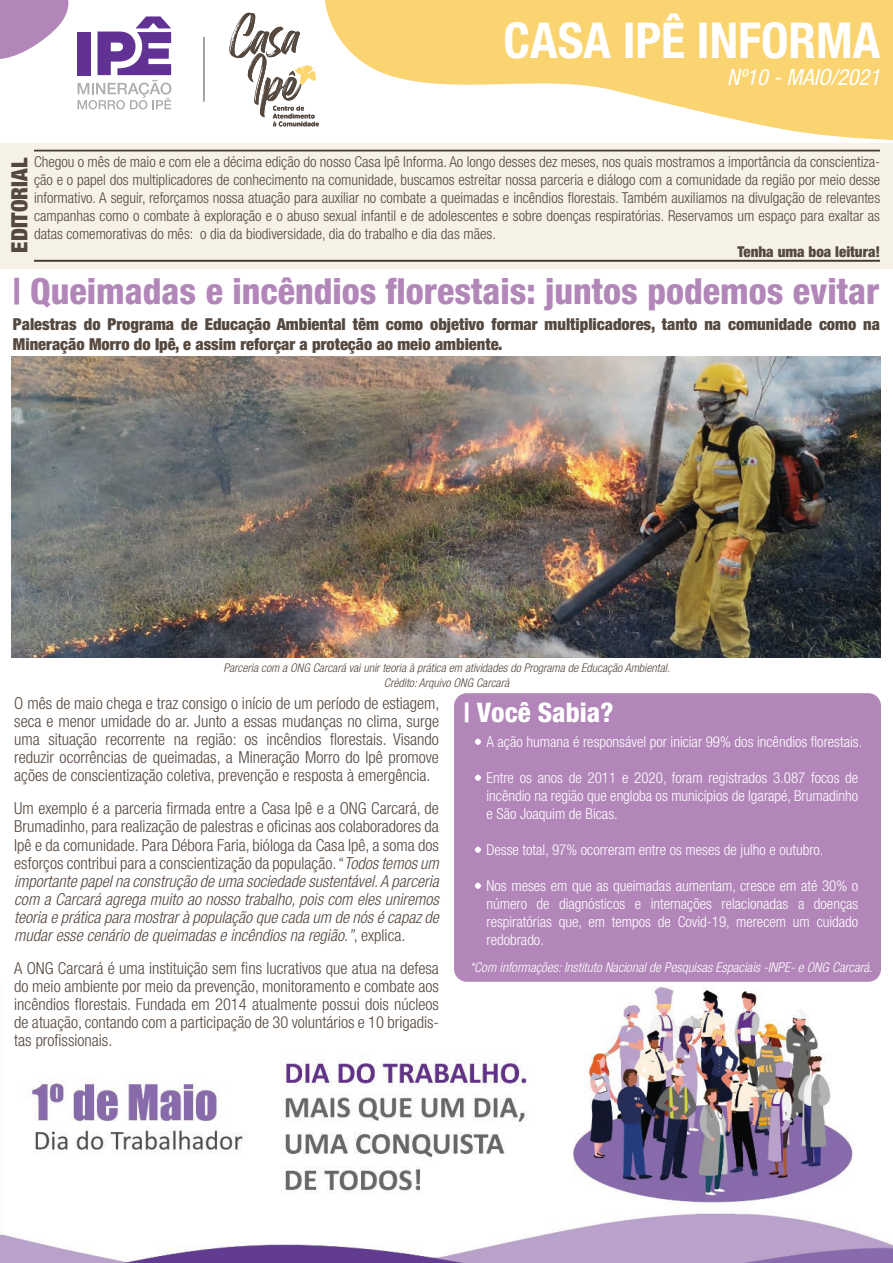
<style>
.page{position:relative;width:893px;height:1263px;background:#fff}
.page>*{position:absolute;margin:0;border:0;box-sizing:border-box;transform-origin:0 0}
.t1{font:700 condensed 49.5px "Helvetica Neue LT Std";color:#fff}
.t2{font:800 condensed 36px "Helvetica Neue LT Std";color:#b286b9}
.t3{font:800 condensed 27px "Helvetica Neue LT Std";color:#fff}
.t4{font:italic condensed 22.5px "Helvetica Neue LT Std";color:#fff}
.t5{font:900 condensed 22.5px "Helvetica Neue LT Std";color:#54483f}
.t6{font:300 condensed 16.5px/18px "Helvetica Neue LT Std";color:#55483f;text-align:justify}
.t7{font:italic 300 condensed 16.5px/18px "Helvetica Neue LT Std";color:#55483f;text-align:justify}
.t8{font:900 condensed 16.5px/19.8px "Helvetica Neue LT Std";color:#55483f}
.t9{font:300 condensed 15px/18px "Helvetica Neue LT Std";color:#55483f;text-align:justify}
.t10{font:300 condensed 15px/18px "Helvetica Neue LT Std";color:#fff;text-align:justify}
.t11{font:900 condensed 15px "Helvetica Neue LT Std";color:#55483f}
.t12{font:italic 300 condensed 13.5px "Helvetica Neue LT Std";color:#fff}
.t13{font:italic 300 condensed 12px/14.4px "Helvetica Neue LT Std";color:#55483f;text-align:center}
.s1{font-style:normal}
</style>
<div class="page">
<svg style="left:325px;top:0;width:568px;height:140px;fill:#fad470"></svg>
<svg style="left:0;top:0;width:69px;height:59px"></svg>
<hr style="left:204px;top:37px;width:1px;height:65px;background:#54483f">
<svg style="left:230px;top:13px;width:89px;height:113px"></svg>
<div style="left:0;top:143px;width:893px;height:125px;background:#f6f2e6"></div>
<svg style="left:34px;top:150px;width:846px;height:1px"></svg>
<svg style="left:34px;top:260px;width:846px;height:2px;background:#58504b"></svg>
<svg style="left:78px;top:16px;width:93px;height:94px"></svg>
<img style="left:0;top:987px;width:893px;height:276px">
<img style="left:12px;top:356px;width:868px;height:302px">
<div style="left:454px;top:693px;width:427px;height:289px;background:#b286b9;border-radius:13px"></div>
<svg style="left:475px;top:738px;width:6px;height:7px"></svg>
<svg style="left:475px;top:774px;width:6px;height:7px"></svg>
<svg style="left:475px;top:846px;width:6px;height:7px"></svg>
<svg style="left:475px;top:882px;width:6px;height:7px"></svg>
<h1 class="t1" style="left:504px;top:11px;width:378px">CASA IPÊ INFORMA</h1>
<h3 class="t4" style="left:727px;top:64px;width:154px">Nº10 - MAIO/2021</h3>
<h3 class="t5" style="left:6px;top:253px;width:96px;rotate:-90deg">EDITORIAL</h3>
<p class="t9" style="left:34px;top:152px;width:848px">Chegou o mês de maio e com ele a décima edição do nosso Casa Ipê Informa. Ao longo desses dez meses, nos quais mostramos a importância da conscientiza&shy;ção e o papel dos multiplicadores de conhecimento na comunidade, buscamos estreitar nossa parceria e diálogo com a comunidade da região por meio desse informativo. A seguir, reforçamos nossa atuação para auxiliar no combate a queimadas e incêndios florestais. Também auxiliamos na divulgação de relevantes campanhas como o combate à exploração e o abuso sexual infantil e de adolescentes e sobre doenças respiratórias. Reservamos um espaço para exaltar as datas comemorativas do mês: o dia da biodiversidade, dia do trabalho e dia das mães.</p>
<p class="t11" style="left:738px;top:242px;width:144px">Tenha uma boa leitura!</p>
<h2 class="t2" style="left:13px;top:269px;width:868px">| Queimadas e incêndios florestais: juntos podemos evitar</h2>
<p class="t8" style="left:13px;top:314px;width:869px">Palestras do Programa de Educação Ambiental têm como objetivo formar multiplicadores, tanto na comunidade como na<br>Mineração Morro do Ipê, e assim reforçar a proteção ao meio ambiente.</p>
<p class="t13" style="left:223px;top:661px;width:448px">Parceria com a ONG Carcará vai unir teoria à prática em atividades do Programa de Educação Ambiental.<br>Crédito: Arquivo ONG Carcará</p>
<h3 class="t3" style="left:464px;top:695px;width:152px">| Você Sabia?</h3>
<p class="t6" style="left:14px;top:694px;width:427px">O mês de maio chega e traz consigo o início de um período de estiagem, seca e menor umidade do ar. Junto a essas mudanças no clima, surge uma situação recorrente na região: os incêndios florestais. Visando reduzir ocorrências de queimadas, a Mineração Morro do Ipê promove ações de conscientização coletiva, prevenção e resposta à emergência.</p>
<p class="t7" style="left:14px;top:800px;width:426px"><span class="s1">Um exemplo é a parceria firmada entre a Casa Ipê e a ONG Carcará, de Brumadinho, para realização de palestras e oficinas aos colaboradores da Ipê e da comunidade. Para Débora Faria, bióloga da Casa Ipê, a soma dos esforços contribui para a conscientização da população. “</span>Todos temos um importante papel na construção de uma sociedade sustentável. A parceria com a Carcará agrega muito ao nosso trabalho, pois com eles uniremos teoria e prática para mostrar à população que cada um de nós é capaz de mudar esse cenário de queimadas e incêndios na região.”<span class="s1">, explica.</span></p>
<p class="t6" style="left:14px;top:958px;width:426px">A ONG Carcará é uma instituição sem fins lucrativos que atua na defesa do meio ambiente por meio da prevenção, monitoramento e combate aos incêndios florestais. Fundada em 2014 atualmente possui dois núcleos de atuação, contando com a participação de 30 voluntários e 10 brigadis&shy;tas profissionais.</p>
<p class="t10" style="left:486px;top:733px;width:377px">A ação humana é responsável por iniciar 99% dos incêndios florestais.</p>
<p class="t10" style="left:486px;top:769px;width:373px">Entre os anos de 2011 e 2020, foram registrados 3.087 focos de incêndio na região que engloba os municípios de Igarapé, Brumadinho e São Joaquim de Bicas.</p>
<p class="t10" style="left:486px;top:841px;width:339px">Desse total, 97% ocorreram entre os meses de julho e outubro.</p>
<p class="t10" style="left:486px;top:877px;width:373px">Nos meses em que as queimadas aumentam, cresce em até 30% o número de diagnósticos e internações relacionadas a doenças respiratórias que, em tempos de Covid-19, merecem um cuidado redobrado.</p>
<p class="t12" style="left:470px;top:960px;width:404px">*Com informações: Instituto Nacional de Pesquisas Espaciais -INPE- e ONG Carcará.</p>
</div>
